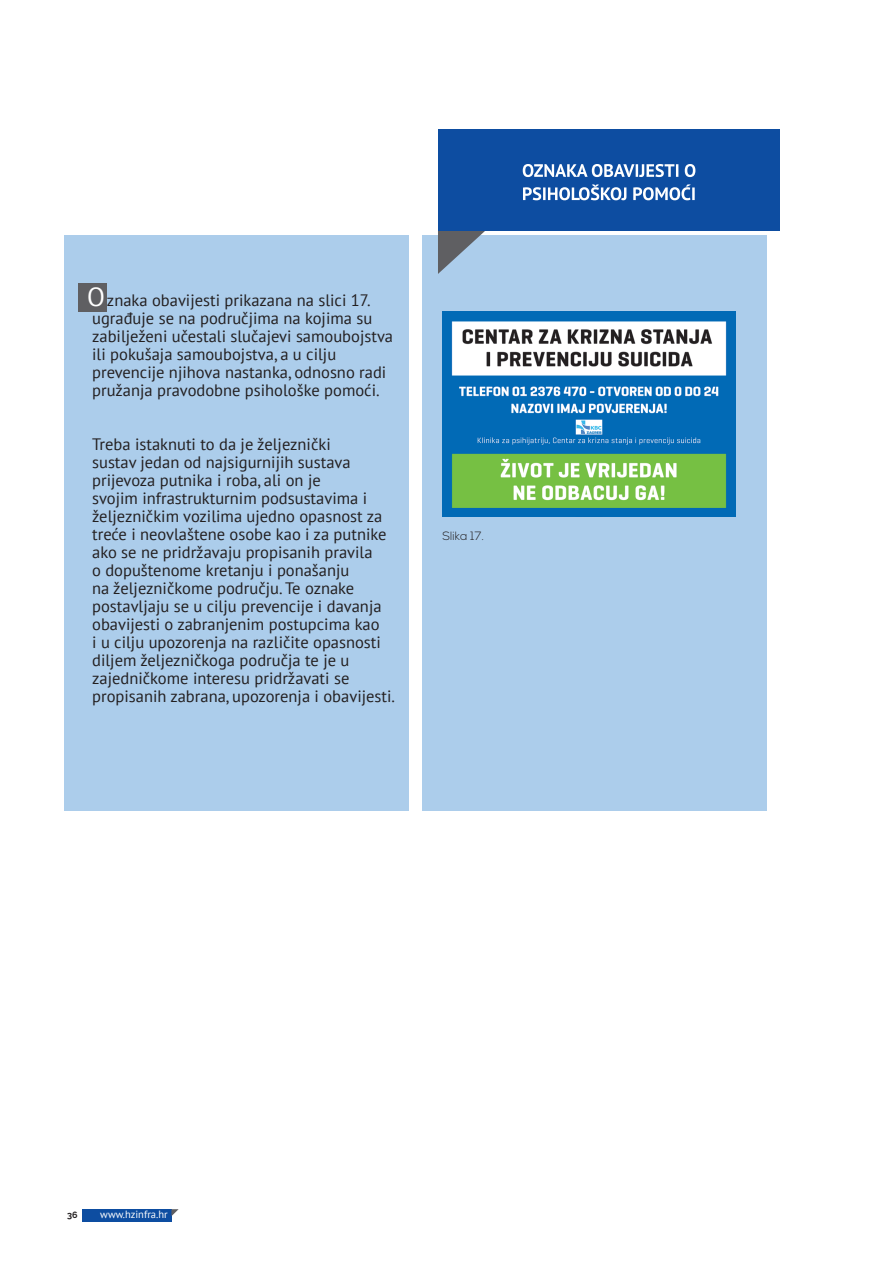
<style>
.page{position:relative;width:893px;height:1263px;background:#fff}
.page>*{position:absolute;margin:0;border:0;box-sizing:border-box;transform-origin:0 0}
.t1{font:26.1px "PT Sans";color:#fff}
.t2{font:16.5px/18px "PT Sans";color:#231f20}
.t3{font:300 12px "Nexa";color:#231f20}
.t4{font:10.5px "PT Sans";color:#fff}
.t5{font:700 9px "Raleway";color:#231f20}
</style>
<div class="page">
<div style="left:422px;top:235px;width:344px;height:575px;background:#accdeb"></div>
<div style="left:64px;top:235px;width:345px;height:575px;background:#accdeb"></div>
<svg style="left:438px;top:231px;width:47px;height:43px"></svg>
<div style="left:438px;top:129px;width:342px;height:102px;background:#0d4da1"></div>
<svg style="left:523px;top:184px;width:172px;height:16px"></svg>
<svg style="left:523px;top:164px;width:172px;height:13px"></svg>
<img style="left:443px;top:311px;width:292px;height:206px">
<div style="left:78px;top:284px;width:28px;height:28px;background:#5f5f62"></div>
<hr style="left:892px;top:0;width:1px;height:1263px;background:#accdeb">
<div style="left:82px;top:1209px;width:89px;height:12px;background:#0d4da1"></div>
<svg style="left:171px;top:1209px;width:8px;height:7px"></svg>
<h1 class="t1" style="left:87px;top:280px;width:19px">O</h1>
<p class="t2" style="left:92px;top:291px;width:302px;text-indent:15px">znaka obavijesti prikazana na slici 17. ugrađuje se na područjima na kojima su zabilježeni učestali slučajevi samoubojstva ili pokušaja samoubojstva, a u cilju prevencije njihova nastanka, odnosno radi pružanja pravodobne psihološke pomoći.</p>
<p class="t2" style="left:92px;top:435px;width:304px">Treba istaknuti to da je željeznički<br>sustav jedan od najsigurnijih sustava prijevoza putnika i roba, ali on je<br>svojim infrastrukturnim podsustavima i željezničkim vozilima ujedno opasnost za treće i neovlaštene osobe kao i za putnike ako se ne pridržavaju propisanih pravila<br>o dopuštenome kretanju i ponašanju<br>na željezničkome području. Te oznake postavljaju se u cilju prevencije i davanja obavijesti o zabranjenim postupcima kao<br>i u cilju upozorenja na različite opasnosti diljem željezničkoga područja te je u zajedničkome interesu pridržavati se propisanih zabrana, upozorenja i obavijesti.</p>
<p class="t3" style="left:443px;top:529px;width:43px">Slika 17.</p>
<p class="t5" style="left:67px;top:1209px;width:12px">36</p>
<p class="t4" style="left:100px;top:1208px;width:69px">www.hzinfra.hr</p>
</div>
